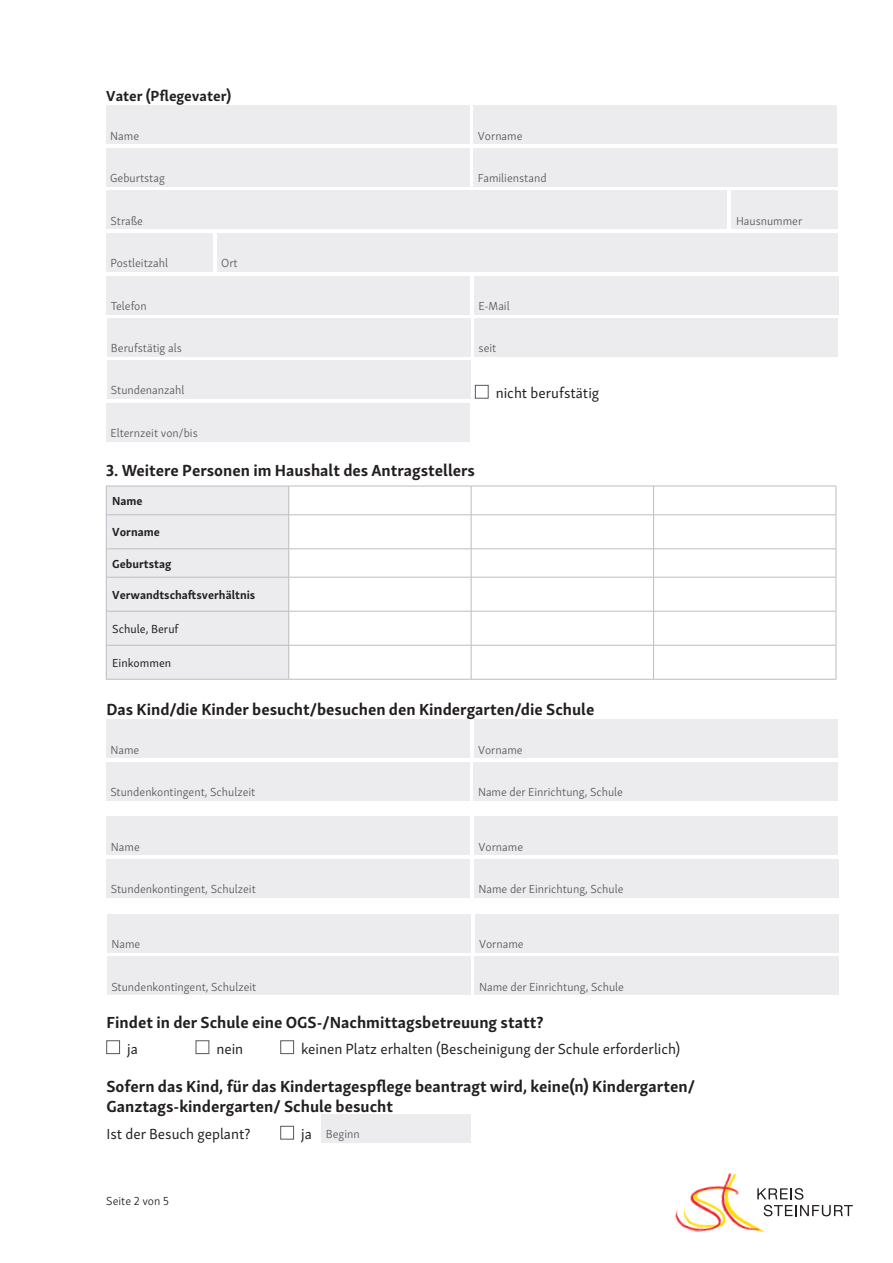
<style>
.page{position:relative;width:893px;height:1263px;background:#fff}
.page>*{position:absolute;margin:0;border:0;box-sizing:border-box;transform-origin:0 0}
.t1{font:700 16.5px/19.8px "Skolar Sans Latn";color:#231f20}
.t2{font:15px "Skolar Sans Latn";color:#231f20}
.t3{font:700 15px "Skolar Sans Latn";color:#231f20}
.t4{font:300 12px "Skolar Sans Latn";color:#57585a}
.t5{font:700 12px "Skolar Sans Latn";color:#231f20}
.t6{font:12px "Skolar Sans Latn";color:#231f20}
.t7{font:300 12px "Skolar Sans Latn";color:#231f20}
.s1{font-weight:400;font-size:15px;color:#231f20}
</style>
<div class="page">
<svg style="left:773px;top:1188px;width:80px;height:28px"></svg>
<img style="left:675px;top:1173px;width:98px;height:60px">
<div style="left:106px;top:148px;width:364px;height:39px;background:#ececee"></div>
<div style="left:106px;top:276px;width:364px;height:38px;background:#ececee"></div>
<div style="left:474px;top:148px;width:364px;height:39px;background:#ececee"></div>
<div style="left:474px;top:276px;width:364px;height:38px;background:#ececee"></div>
<div style="left:474px;top:106px;width:363px;height:38px;background:#ececee"></div>
<div style="left:106px;top:106px;width:364px;height:38px;background:#ececee"></div>
<div style="left:106px;top:191px;width:621px;height:38px;background:#ececee"></div>
<div style="left:732px;top:191px;width:106px;height:38px;background:#ececee"></div>
<div style="left:217px;top:233px;width:621px;height:39px;background:#ececee"></div>
<div style="left:106px;top:233px;width:107px;height:39px;background:#ececee"></div>
<div style="left:107px;top:360px;width:363px;height:39px;background:#ececee"></div>
<div style="left:106px;top:403px;width:364px;height:38px;background:#ececee"></div>
<div style="left:474px;top:318px;width:364px;height:38px;background:#ececee"></div>
<div style="left:107px;top:318px;width:363px;height:38px;background:#ececee"></div>
<div style="left:475px;top:385px;width:13px;height:13px;border:1px solid #57585a"></div>
<svg style="left:471px;top:487px;width:1px;height:27px"></svg>
<svg style="left:653px;top:487px;width:1px;height:27px"></svg>
<svg style="left:836px;top:486px;width:1px;height:29px"></svg>
<hr style="left:471px;top:515px;width:1px;height:34px;background:#bcbdc0">
<hr style="left:653px;top:515px;width:1px;height:34px;background:#bcbdc0">
<hr style="left:836px;top:515px;width:1px;height:34px;background:#bcbdc0">
<svg style="left:471px;top:550px;width:1px;height:27px"></svg>
<svg style="left:653px;top:550px;width:1px;height:27px"></svg>
<svg style="left:836px;top:549px;width:1px;height:28px"></svg>
<hr style="left:471px;top:577px;width:1px;height:34px;background:#bcbdc0">
<hr style="left:653px;top:577px;width:1px;height:34px;background:#bcbdc0">
<hr style="left:836px;top:577px;width:1px;height:34px;background:#bcbdc0">
<hr style="left:471px;top:611px;width:1px;height:34px;background:#bcbdc0">
<hr style="left:653px;top:611px;width:1px;height:34px;background:#bcbdc0">
<hr style="left:836px;top:611px;width:1px;height:34px;background:#bcbdc0">
<hr style="left:471px;top:645px;width:1px;height:34px;background:#bcbdc0">
<hr style="left:653px;top:645px;width:1px;height:34px;background:#bcbdc0">
<hr style="left:836px;top:645px;width:1px;height:34px;background:#bcbdc0">
<hr style="left:289px;top:486px;width:182px;height:1px;background:#bcbdc0">
<hr style="left:471px;top:486px;width:183px;height:1px;background:#bcbdc0">
<hr style="left:654px;top:486px;width:182px;height:1px;background:#bcbdc0">
<hr style="left:289px;top:514px;width:182px;height:1px;background:#bcbdc0">
<hr style="left:471px;top:514px;width:183px;height:1px;background:#bcbdc0">
<hr style="left:654px;top:514px;width:182px;height:1px;background:#bcbdc0">
<hr style="left:289px;top:549px;width:182px;height:1px;background:#bcbdc0">
<div style="left:106px;top:486px;width:183px;height:193px;background:#ececee"></div>
<hr style="left:471px;top:549px;width:183px;height:1px;background:#bcbdc0">
<hr style="left:654px;top:549px;width:182px;height:1px;background:#bcbdc0">
<hr style="left:106px;top:577px;width:183px;height:1px;background:#bcbdc0">
<hr style="left:106px;top:577px;width:1px;height:34px;background:#bcbdc0">
<hr style="left:289px;top:577px;width:182px;height:1px;background:#bcbdc0">
<hr style="left:288px;top:577px;width:1px;height:34px;background:#bcbdc0">
<hr style="left:471px;top:577px;width:183px;height:1px;background:#bcbdc0">
<hr style="left:654px;top:577px;width:182px;height:1px;background:#bcbdc0">
<hr style="left:106px;top:611px;width:183px;height:1px;background:#bcbdc0">
<hr style="left:106px;top:611px;width:1px;height:34px;background:#bcbdc0">
<hr style="left:289px;top:611px;width:182px;height:1px;background:#bcbdc0">
<hr style="left:288px;top:611px;width:1px;height:34px;background:#bcbdc0">
<hr style="left:471px;top:611px;width:183px;height:1px;background:#bcbdc0">
<hr style="left:654px;top:611px;width:182px;height:1px;background:#bcbdc0">
<hr style="left:106px;top:645px;width:183px;height:1px;background:#bcbdc0">
<hr style="left:106px;top:645px;width:1px;height:34px;background:#bcbdc0">
<hr style="left:289px;top:645px;width:182px;height:1px;background:#bcbdc0">
<hr style="left:288px;top:645px;width:1px;height:34px;background:#bcbdc0">
<hr style="left:471px;top:645px;width:183px;height:1px;background:#bcbdc0">
<hr style="left:654px;top:645px;width:182px;height:1px;background:#bcbdc0">
<hr style="left:106px;top:679px;width:183px;height:1px;background:#bcbdc0">
<hr style="left:289px;top:679px;width:182px;height:1px;background:#bcbdc0">
<hr style="left:471px;top:679px;width:183px;height:1px;background:#bcbdc0">
<hr style="left:654px;top:679px;width:182px;height:1px;background:#bcbdc0">
<div style="left:106px;top:762px;width:364px;height:38px;background:#ececee"></div>
<div style="left:107px;top:859px;width:363px;height:39px;background:#ececee"></div>
<div style="left:474px;top:762px;width:364px;height:38px;background:#ececee"></div>
<div style="left:474px;top:859px;width:365px;height:39px;background:#ececee"></div>
<div style="left:474px;top:719px;width:363px;height:39px;background:#ececee"></div>
<div style="left:474px;top:817px;width:364px;height:38px;background:#ececee"></div>
<div style="left:106px;top:719px;width:364px;height:39px;background:#ececee"></div>
<div style="left:107px;top:817px;width:363px;height:38px;background:#ececee"></div>
<div style="left:107px;top:957px;width:364px;height:38px;background:#ececee"></div>
<div style="left:475px;top:957px;width:364px;height:38px;background:#ececee"></div>
<div style="left:475px;top:914px;width:363px;height:38px;background:#ececee"></div>
<div style="left:107px;top:914px;width:364px;height:38px;background:#ececee"></div>
<div style="left:107px;top:1040px;width:13px;height:14px;border:1px solid #57585a"></div>
<div style="left:196px;top:1040px;width:13px;height:14px;border:1px solid #57585a"></div>
<div style="left:281px;top:1040px;width:13px;height:14px;border:1px solid #57585a"></div>
<div style="left:281px;top:1126px;width:13px;height:13px;border:1px solid #57585a"></div>
<div style="left:322px;top:1113px;width:149px;height:29px;background:#ececee"></div>
<p class="t3" style="left:106px;top:84px;width:126px">Vater (Pflegevater)</p>
<p class="t4" style="left:110px;top:127px;width:30px">Name</p>
<p class="t4" style="left:478px;top:127px;width:46px">Vorname</p>
<p class="t4" style="left:110px;top:169px;width:56px">Geburtstag</p>
<p class="t4" style="left:478px;top:169px;width:70px">Familienstand</p>
<p class="t4" style="left:111px;top:212px;width:34px">Straße</p>
<p class="t4" style="left:736px;top:212px;width:68px">Hausnummer</p>
<p class="t4" style="left:111px;top:254px;width:59px">Postleitzahl</p>
<p class="t4" style="left:221px;top:254px;width:18px">Ort</p>
<p class="t4" style="left:111px;top:297px;width:38px">Telefon</p>
<p class="t4" style="left:478px;top:297px;width:33px">E-Mail</p>
<p class="t4" style="left:111px;top:339px;width:72px">Berufstätig als</p>
<p class="t4" style="left:479px;top:339px;width:19px">seit</p>
<p class="t4" style="left:111px;top:381px;width:75px">Stundenanzahl</p>
<p class="t4" style="left:110px;top:424px;width:89px">Elternzeit von/bis</p>
<p class="t2" style="left:496px;top:382px;width:105px">nicht berufstätig</p>
<h1 class="t1" style="left:106px;top:459px;width:371px">3. Weitere Personen im Haushalt des Antragstellers</h1>
<p class="t5" style="left:112px;top:491px;width:32px">Name</p>
<p class="t5" style="left:112px;top:522px;width:49px">Vorname</p>
<p class="t5" style="left:112px;top:554px;width:61px">Geburtstag</p>
<p class="t5" style="left:112px;top:585px;width:145px">Verwandtschaftsverhältnis</p>
<p class="t6" style="left:112px;top:619px;width:68px">Schule, Beruf</p>
<p class="t6" style="left:112px;top:653px;width:60px">Einkommen</p>
<h1 class="t1" style="left:106px;top:698px;width:489px">Das Kind/die Kinder besucht/besuchen den Kindergarten/die Schule</h1>
<p class="t4" style="left:110px;top:741px;width:30px">Name</p>
<p class="t4" style="left:478px;top:741px;width:46px">Vorname</p>
<p class="t4" style="left:110px;top:783px;width:146px">Stundenkontingent, Schulzeit</p>
<p class="t4" style="left:478px;top:783px;width:147px">Name der Einrichtung, Schule</p>
<p class="t4" style="left:111px;top:838px;width:30px">Name</p>
<p class="t4" style="left:478px;top:838px;width:46px">Vorname</p>
<p class="t4" style="left:111px;top:880px;width:146px">Stundenkontingent, Schulzeit</p>
<p class="t4" style="left:478px;top:880px;width:147px">Name der Einrichtung, Schule</p>
<p class="t4" style="left:111px;top:935px;width:30px">Name</p>
<p class="t4" style="left:479px;top:935px;width:46px">Vorname</p>
<p class="t4" style="left:111px;top:978px;width:146px">Stundenkontingent, Schulzeit</p>
<p class="t4" style="left:479px;top:978px;width:147px">Name der Einrichtung, Schule</p>
<h1 class="t1" style="left:107px;top:1011px;width:439px">Findet in der Schule eine OGS-/Nachmittagsbetreuung statt?</h1>
<p class="t2" style="left:127px;top:1037px;width:12px">ja</p>
<p class="t2" style="left:216px;top:1037px;width:28px">nein</p>
<p class="t2" style="left:301px;top:1037px;width:381px">keinen Platz erhalten (Bescheinigung der Schule erforderlich)</p>
<h1 class="t1" style="left:107px;top:1075px;width:590px">Sofern das Kind, für das Kindertagespflege beantragt wird, keine(n) Kindergarten/<br>Ganztags-kindergarten/ Schule besucht</h1>
<p class="t2" style="left:107px;top:1123px;width:145px">Ist der Besuch geplant?</p>
<p class="t4" style="left:301px;top:1125px;width:60px"><span class="s1">ja</span> Beginn</p>
<p class="t7" style="left:106px;top:1192px;width:64px">Seite 2 von 5</p>
</div>
